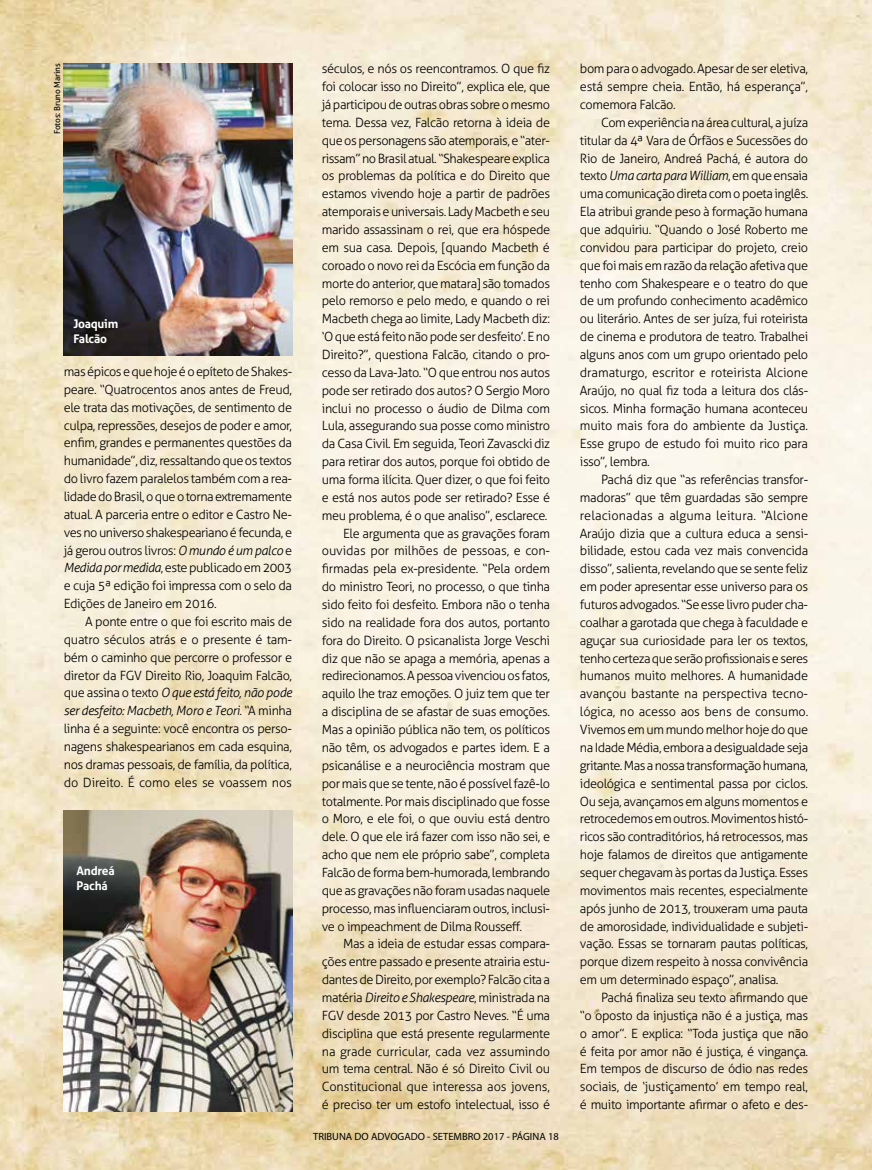
<style>
.page{position:relative;width:872px;height:1170px;background:#fff}
.page>*{position:absolute;margin:0;border:0;box-sizing:border-box;transform-origin:0 0}
.t1{font:300 12.75px/17.9px "Aller";letter-spacing:-.03em;color:#000;text-align:justify}
.t2{font:300 12.75px "Aller";letter-spacing:-.01em;color:#000}
.t3{font:700 12px/14.4px "Aller";letter-spacing:-.02em;color:#fff}
.t4{font:10.5px "Myriad Pro";color:#000}
.t5{font:8.25px "Aller";letter-spacing:-.02em;color:#000}
.s1{font-style:italic}
</style>
<div class="page">
<img style="left:0;top:0;width:872px;height:1169px">
<img style="left:64px;top:64px;width:228px;height:292px">
<img style="left:64px;top:810px;width:228px;height:301px">
<p class="t5" style="left:52px;top:134px;width:72px;rotate:-90deg">Fotos: Bruno Marins</p>
<p class="t3" style="left:73px;top:317px;width:46px">Joaquim<br>Falcão</p>
<p class="t1" style="left:64px;top:362px;width:230px">mas épicos e que hoje é o epíteto de Shakes&shy;peare. “Quatrocentos anos antes de Freud, ele trata das motivações, de sentimento de culpa, repressões, desejos de poder e amor, enfim, grandes e permanentes questões da humanidade”, diz, ressaltando que os textos do livro fazem paralelos também com a rea&shy;lidade do Brasil, o que o torna extremamente atual. A parceria entre o editor e Castro Ne&shy;ves no universo shakespeariano é fecunda, e já gerou outros livros: <span class="s1">O mundo é um palco</span> e <span class="s1">Medida por medida</span>, este publicado em 2003 e cuja 5ª edição foi impressa com o selo da Edições de Janeiro em 2016.</p>
<p class="t1" style="left:64px;top:612px;width:230px;text-indent:21px">A ponte entre o que foi escrito mais de quatro séculos atrás e o presente é tam&shy;bém o caminho que percorre o professor e diretor da FGV Direito Rio, Joaquim Falcão, que assina o texto <span class="s1">O que está feito, não pode ser desfeito: Macbeth, Moro e Teori</span>. “A minha linha é a seguinte: você encontra os perso&shy;nagens shakespearianos em cada esquina, nos dramas pessoais, de família, da política, do Direito. É como eles se voassem nos</p>
<p class="t3" style="left:77px;top:863px;width:40px">Andreá<br>Pachá</p>
<p class="t1" style="left:322px;top:60px;width:230px">séculos, e nós os reencontramos. O que fiz</p>
<p class="t1" style="left:322px;top:78px;width:230px">foi colocar isso no Direito”, explica ele, que</p>
<p class="t1" style="left:322px;top:95px;width:230px">já participou de outras obras sobre o mesmo</p>
<p class="t1" style="left:322px;top:113px;width:230px">tema. Dessa vez, Falcão retorna à ideia de</p>
<p class="t1" style="left:322px;top:131px;width:230px">que os personagens são atemporais, e “ater-</p>
<p class="t1" style="left:322px;top:149px;width:230px">rissam” no Brasil atual. “Shakespeare explica</p>
<p class="t1" style="left:322px;top:167px;width:230px">os problemas da política e do Direito que</p>
<p class="t1" style="left:322px;top:185px;width:230px">estamos vivendo hoje a partir de padrões</p>
<p class="t1" style="left:322px;top:203px;width:230px">atemporais e universais. Lady Macbeth e seu</p>
<p class="t1" style="left:322px;top:220px;width:230px">marido assassinam o rei, que era hóspede</p>
<p class="t1" style="left:322px;top:238px;width:229px">em sua casa. Depois, [quando Macbeth é</p>
<p class="t1" style="left:322px;top:256px;width:230px">coroado o novo rei da Escócia em função da</p>
<p class="t1" style="left:322px;top:274px;width:230px">morte do anterior, que matara] são tomados</p>
<p class="t1" style="left:322px;top:292px;width:230px">pelo remorso e pelo medo, e quando o rei</p>
<p class="t1" style="left:322px;top:310px;width:230px">Macbeth chega ao limite, Lady Macbeth diz:</p>
<p class="t1" style="left:322px;top:328px;width:230px">‘O que está feito não pode ser desfeito’. E no</p>
<p class="t1" style="left:322px;top:345px;width:230px">Direito?”, questiona Falcão, citando o pro-</p>
<p class="t1" style="left:322px;top:363px;width:230px">cesso da Lava-Jato. “O que entrou nos autos</p>
<p class="t1" style="left:322px;top:381px;width:230px">pode ser retirado dos autos? O Sergio Moro</p>
<p class="t1" style="left:322px;top:399px;width:230px">inclui no processo o áudio de Dilma com</p>
<p class="t1" style="left:322px;top:417px;width:230px">Lula, assegurando sua posse como ministro</p>
<p class="t1" style="left:322px;top:435px;width:230px">da Casa Civil. Em seguida, Teori Zavascki diz</p>
<p class="t1" style="left:322px;top:452px;width:230px">para retirar dos autos, porque foi obtido de</p>
<p class="t1" style="left:322px;top:470px;width:230px">uma forma ilícita. Quer dizer, o que foi feito</p>
<p class="t1" style="left:322px;top:488px;width:230px">e está nos autos pode ser retirado? Esse é</p>
<p class="t1" style="left:322px;top:506px;width:227px">meu problema, é o que analiso”, esclarece.</p>
<p class="t1" style="left:343px;top:524px;width:208px">Ele argumenta que as gravações foram</p>
<p class="t2" style="left:322px;top:543px;width:230px">ouvidas por milhões de pessoas, e con-</p>
<p class="t1" style="left:322px;top:560px;width:230px">firmadas pela ex-presidente. “Pela ordem</p>
<p class="t1" style="left:322px;top:577px;width:230px">do ministro Teori, no processo, o que tinha</p>
<p class="t1" style="left:322px;top:595px;width:230px">sido feito foi desfeito. Embora não o tenha</p>
<p class="t1" style="left:322px;top:613px;width:230px">sido na realidade fora dos autos, portanto</p>
<p class="t1" style="left:322px;top:631px;width:230px">fora do Direito. O psicanalista Jorge Veschi</p>
<p class="t1" style="left:322px;top:649px;width:230px">diz que não se apaga a memória, apenas a</p>
<p class="t1" style="left:322px;top:667px;width:230px">redirecionamos. A pessoa vivenciou os fatos,</p>
<p class="t1" style="left:322px;top:685px;width:230px">aquilo lhe traz emoções. O juiz tem que ter</p>
<p class="t1" style="left:322px;top:702px;width:230px">a disciplina de se afastar de suas emoções.</p>
<p class="t1" style="left:322px;top:720px;width:230px">Mas a opinião pública não tem, os políticos</p>
<p class="t1" style="left:322px;top:738px;width:230px">não têm, os advogados e partes idem. E a</p>
<p class="t1" style="left:322px;top:756px;width:230px">psicanálise e a neurociência mostram que</p>
<p class="t1" style="left:322px;top:774px;width:230px">por mais que se tente, não é possível fazê-lo</p>
<p class="t1" style="left:322px;top:792px;width:230px">totalmente. Por mais disciplinado que fosse</p>
<p class="t1" style="left:322px;top:809px;width:230px">o Moro, e ele foi, o que ouviu está dentro</p>
<p class="t1" style="left:322px;top:827px;width:230px">dele. O que ele irá fazer com isso não sei, e</p>
<p class="t1" style="left:322px;top:845px;width:230px">acho que nem ele próprio sabe”, completa</p>
<p class="t1" style="left:322px;top:863px;width:230px">Falcão de forma bem-humorada, lembrando</p>
<p class="t1" style="left:322px;top:881px;width:230px">que as gravações não foram usadas naquele</p>
<p class="t1" style="left:322px;top:899px;width:230px">processo, mas influenciaram outros, inclusi-</p>
<p class="t1" style="left:322px;top:917px;width:202px">ve o impeachment de Dilma Rousseff.</p>
<p class="t1" style="left:343px;top:934px;width:208px">Mas a ideia de estudar essas compara-</p>
<p class="t1" style="left:322px;top:952px;width:230px">ções entre passado e presente atrairia estu-</p>
<p class="t1" style="left:322px;top:970px;width:230px">dantes de Direito, por exemplo? Falcão cita a</p>
<p class="t1" style="left:322px;top:988px;width:230px">matéria <span class="s1">Direito e Shakespeare</span>, ministrada na</p>
<p class="t1" style="left:322px;top:1006px;width:230px">FGV desde 2013 por Castro Neves. “É uma</p>
<p class="t1" style="left:322px;top:1024px;width:230px">disciplina que está presente regularmente</p>
<p class="t2" style="left:322px;top:1043px;width:230px">na grade curricular, cada vez assumindo</p>
<p class="t1" style="left:322px;top:1059px;width:230px">um tema central. Não é só Direito Civil ou</p>
<p class="t2" style="left:322px;top:1078px;width:230px">Constitucional que interessa aos jovens,</p>
<p class="t1" style="left:322px;top:1095px;width:230px">é preciso ter um estofo intelectual, isso é</p>
<p class="t4" style="left:313px;top:1130px;width:247px">TRIBUNA DO ADVOGADO - SETEMBRO 2017 - PÁGINA 18</p>
<p class="t1" style="left:580px;top:60px;width:230px">bom para o advogado. Apesar de ser eletiva, está sempre cheia. Então, há esperança”, comemora Falcão.</p>
<p class="t1" style="left:580px;top:113px;width:230px;text-indent:21px">Com experiência na área cultural, a juíza titular da 4ª Vara de Órfãos e Sucessões do Rio de Janeiro, Andreá Pachá, é autora do texto <span class="s1">Uma carta para William</span>, em que ensaia uma comunicação direta com o poeta inglês.<br>Ela atribui grande peso à formação humana que adquiriu. “Quando o José Roberto me convidou para participar do projeto, creio que foi mais em razão da relação afetiva que tenho com Shakespeare e o teatro do que de um profundo conhecimento acadêmico ou literário. Antes de ser juíza, fui roteirista de cinema e produtora de teatro. Trabalhei alguns anos com um grupo orientado pelo dramaturgo, escritor e roteirista Alcione Araújo, no qual fiz toda a leitura dos clás&shy;sicos. Minha formação humana aconteceu muito mais fora do ambiente da Justiça.<br>Esse grupo de estudo foi muito rico para isso”, lembra.</p>
<p class="t1" style="left:580px;top:470px;width:230px;text-indent:21px">Pachá diz que “as referências transfor&shy;madoras” que têm guardadas são sempre relacionadas a alguma leitura. “Alcione Araújo dizia que a cultura educa a sensi&shy;bilidade, estou cada vez mais convencida disso”, salienta, revelando que se sente feliz em poder apresentar esse universo para os futuros advogados. “Se esse livro puder cha&shy;coalhar a garotada que chega à faculdade e aguçar sua curiosidade para ler os textos, tenho certeza que serão profissionais e seres humanos muito melhores. A humanidade avançou bastante na perspectiva tecno&shy;lógica, no acesso aos bens de consumo.<br>Vivemos em um mundo melhor hoje do que na Idade Média, embora a desigualdade seja gritante. Mas a nossa transformação humana, ideológica e sentimental passa por ciclos.<br>Ou seja, avançamos em alguns momentos e retrocedemos em outros. Movimentos histó&shy;ricos são contraditórios, há retrocessos, mas hoje falamos de direitos que antigamente sequer chegavam às portas da Justiça. Esses movimentos mais recentes, especialmente após junho de 2013, trouxeram uma pauta de amorosidade, individualidade e subjeti&shy;vação. Essas se tornaram pautas políticas, porque dizem respeito à nossa convivência em um determinado espaço”, analisa.</p>
<p class="t1" style="left:580px;top:988px;width:230px;text-indent:21px">Pachá finaliza seu texto afirmando que “o oposto da injustiça não é a justiça, mas o amor”. E explica: “Toda justiça que não é feita por amor não é justiça, é vingança.<br>Em tempos de discurso de ódio nas redes sociais, de ‘justiçamento’ em tempo real, é muito importante afirmar o afeto e des-</p>
</div>
